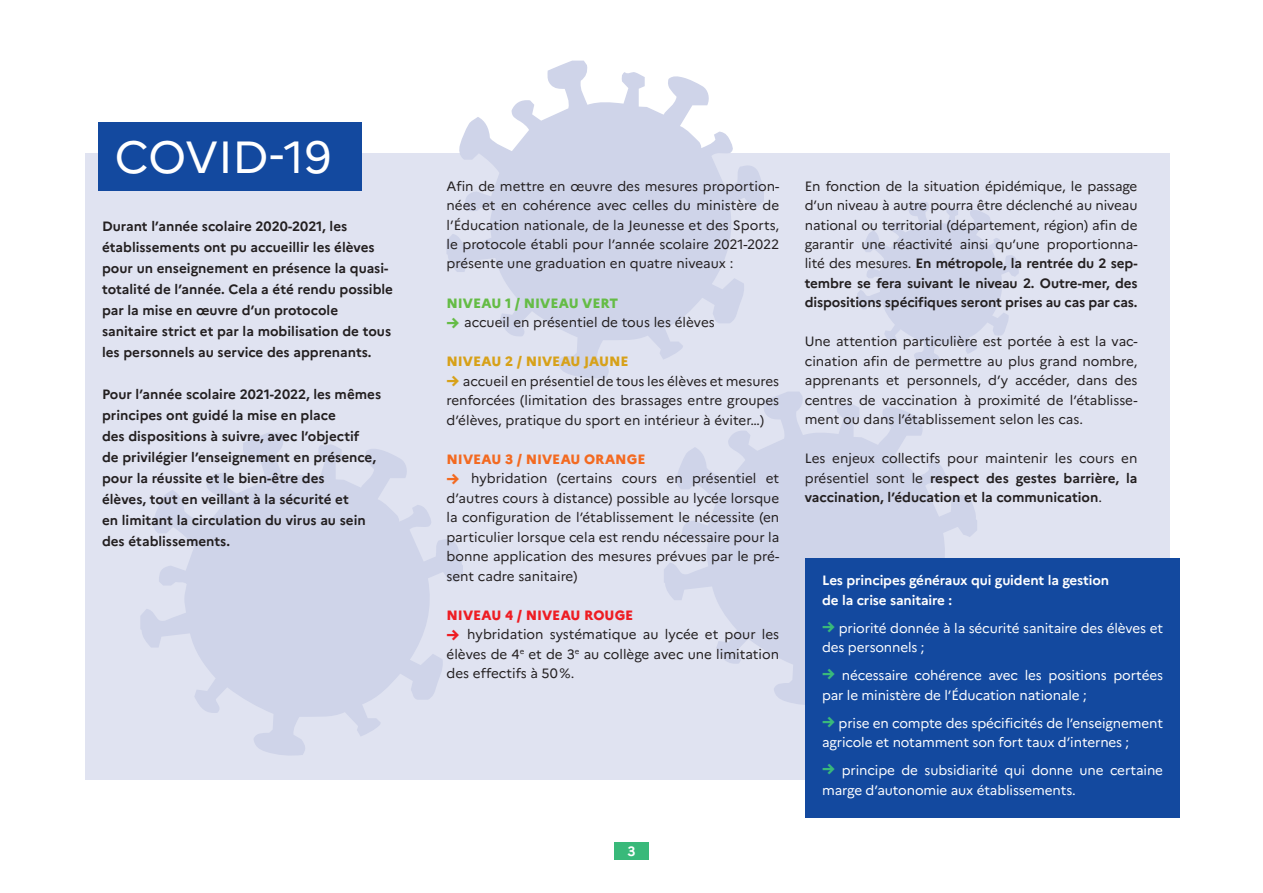
<style>
.page{position:relative;width:1263px;height:893px;background:#fff}
.page>*{position:absolute;margin:0;border:0;box-sizing:border-box;transform-origin:0 0}
._01_Titre_partie{font:45px "Marianne";color:#fff}
._04_Texte_courant{font:13.5px/19.5px "Marianne";color:#231f20;text-align:justify}
._04_Texte_courant-2{font:700 13.5px/21px "Marianne";color:#231f20}
._04_Texte_courant-3{font:13.5px/19.5px "Marianne";letter-spacing:-.01em;color:#fff}
._04_Texte_courant-4{font:700 13.5px/19.5px "Marianne";letter-spacing:-.01em;color:#fff}
._04_Texte_courant-5{font:800 13.5px "Marianne";color:#f36a21}
._04_Texte_courant-6{font:800 13.5px "Marianne";color:#d7a119}
._04_Texte_courant-7{font:800 13.5px "Marianne";color:#ee1d23}
._04_Texte_courant-8{font:800 13.5px "Marianne";color:#65bc46}
.s1{font-weight:800;font-size:16.5px;color:#65bc46}
.s2{font-weight:800;font-size:16.5px;color:#d7a119}
.s3{font-weight:800;font-size:16.5px;color:#f36a21}
.s4{font-weight:800;font-size:16.5px;color:#ee1d23}
.s5{font-weight:700}
.s6{font-weight:400}
.s7{font-weight:800;font-size:16.5px;color:#39b97a}
</style>
<div class="page">
<div style="left:85px;top:153px;width:1084px;height:626px;background:#e0e3f1"></div>
<svg style="left:447px;top:61px;width:317px;height:317px;fill:#cfd4e9"></svg>
<svg style="left:857px;top:202px;width:162px;height:161px"></svg>
<svg style="left:664px;top:392px;width:313px;height:313px;fill:#cfd4e9"></svg>
<svg style="left:140px;top:433px;width:323px;height:323px;fill:#cfd4e9"></svg>
<div style="left:614px;top:842px;width:34px;height:17px;background:#39b97a"></div>
<div style="left:805px;top:558px;width:375px;height:259px;background:#13499f"></div>
<div style="left:98px;top:122px;width:263px;height:68px;background:#13499f"></div>
<p class="_01_Titre_partie" style="left:115px;top:122px;width:218px">COVID-19</p>
<p class="_04_Texte_courant-2" style="left:102px;top:214px;width:293px">Durant l’année scolaire 2020-2021, les établissements ont pu accueillir les élèves pour un enseignement en présence la quasi&shy;totalité de l’année. Cela a été rendu possible par la mise en œuvre d’un protocole sanitaire strict et par la mobilisation de tous les personnels au service des apprenants.</p>
<p class="_04_Texte_courant-2" style="left:102px;top:383px;width:281px">Pour l’année scolaire 2021-2022, les mêmes principes ont guidé la mise en place<br>des dispositions à suivre, avec l’objectif<br>de privilégier l’enseignement en présence, pour la réussite et le bien-être des<br>élèves, tout en veillant à la sécurité et<br>en limitant la circulation du virus au sein des établissements.</p>
<p class="_04_Texte_courant" style="left:446px;top:175px;width:334px">Afin de mettre en œuvre des mesures proportion&shy;nées et en cohérence avec celles du ministère de l’Éducation nationale, de la Jeunesse et des Sports, le protocole établi pour l’année scolaire 2021-2022 présente une graduation en quatre niveaux :</p>
<p class="_04_Texte_courant-8" style="left:446px;top:292px;width:173px">NIVEAU 1 / NIVEAU VERT</p>
<p class="_04_Texte_courant" style="left:446px;top:311px;width:270px"><span class="s1">→</span> accueil en présentiel de tous les élèves</p>
<p class="_04_Texte_courant-6" style="left:446px;top:351px;width:184px">NIVEAU 2 / NIVEAU JAUNE</p>
<p class="_04_Texte_courant" style="left:446px;top:370px;width:334px"><span class="s2">→</span> accueil en présentiel de tous les élèves et mesures renforcées (limitation des brassages entre groupes d’élèves, pratique du sport en intérieur à éviter…)</p>
<p class="_04_Texte_courant-5" style="left:446px;top:448px;width:200px">NIVEAU 3 / NIVEAU ORANGE</p>
<p class="_04_Texte_courant" style="left:446px;top:467px;width:334px"><span class="s3">→</span> hybridation (certains cours en présentiel et d’autres cours à distance) possible au lycée lorsque la configuration de l’établissement le nécessite (en particulier lorsque cela est rendu nécessaire pour la bonne application des mesures prévues par le pré&shy;sent cadre sanitaire)</p>
<p class="_04_Texte_courant-7" style="left:446px;top:604px;width:188px">NIVEAU 4 / NIVEAU ROUGE</p>
<p class="_04_Texte_courant" style="left:446px;top:623px;width:334px"><span class="s4">→</span> hybridation systématique au lycée et pour les élèves de 4<sup>e</sup> et de 3<sup>e</sup> au collège avec une limitation des effectifs à 50 %.</p>
<p class="_04_Texte_courant-4" style="left:627px;top:840px;width:10px">3</p>
<p class="_04_Texte_courant" style="left:805px;top:175px;width:334px">En fonction de la situation épidémique, le passage d’un niveau à autre pourra être déclenché au niveau national ou territorial (département, région) afin de garantir une réactivité ainsi qu’une proportionna&shy;lité des mesures. <span class="s5">En métropole, la rentrée du 2 sep&shy;tembre se fera suivant le niveau 2. Outre-mer, des dispositions spécifiques seront prises au cas par cas.</span></p>
<p class="_04_Texte_courant" style="left:805px;top:331px;width:334px">Une attention particulière est portée à est la vac&shy;cination afin de permettre au plus grand nombre, apprenants et personnels, d’y accéder, dans des centres de vaccination à proximité de l’établisse&shy;ment ou dans l’établissement selon les cas.</p>
<p class="_04_Texte_courant-2" style="left:805px;top:448px;width:334px;line-height:19.5px;text-align:justify"><span class="s6">Les enjeux collectifs pour maintenir les cours en présentiel sont le</span> respect des gestes barrière, la vaccination, l’éducation et la communication<span class="s6">.</span></p>
<p class="_04_Texte_courant-4" style="left:822px;top:570px;width:288px">Les principes généraux qui guident la gestion de la crise sanitaire :</p>
<p class="_04_Texte_courant-3" style="left:822px;top:617px;width:342px"><span class="s7">→</span> priorité donnée à la sécurité sanitaire des élèves et des personnels ;</p>
<p class="_04_Texte_courant-3" style="left:822px;top:665px;width:342px"><span class="s7">→</span> nécessaire cohérence avec les positions portées par le ministère de l’Éducation nationale ;</p>
<p class="_04_Texte_courant-3" style="left:822px;top:712px;width:342px"><span class="s7">→</span> prise en compte des spécificités de l’enseignement agricole et notamment son fort taux d’internes ;</p>
<p class="_04_Texte_courant-3" style="left:822px;top:760px;width:342px"><span class="s7">→</span> principe de subsidiarité qui donne une certaine marge d’autonomie aux établissements.</p>
</div>
